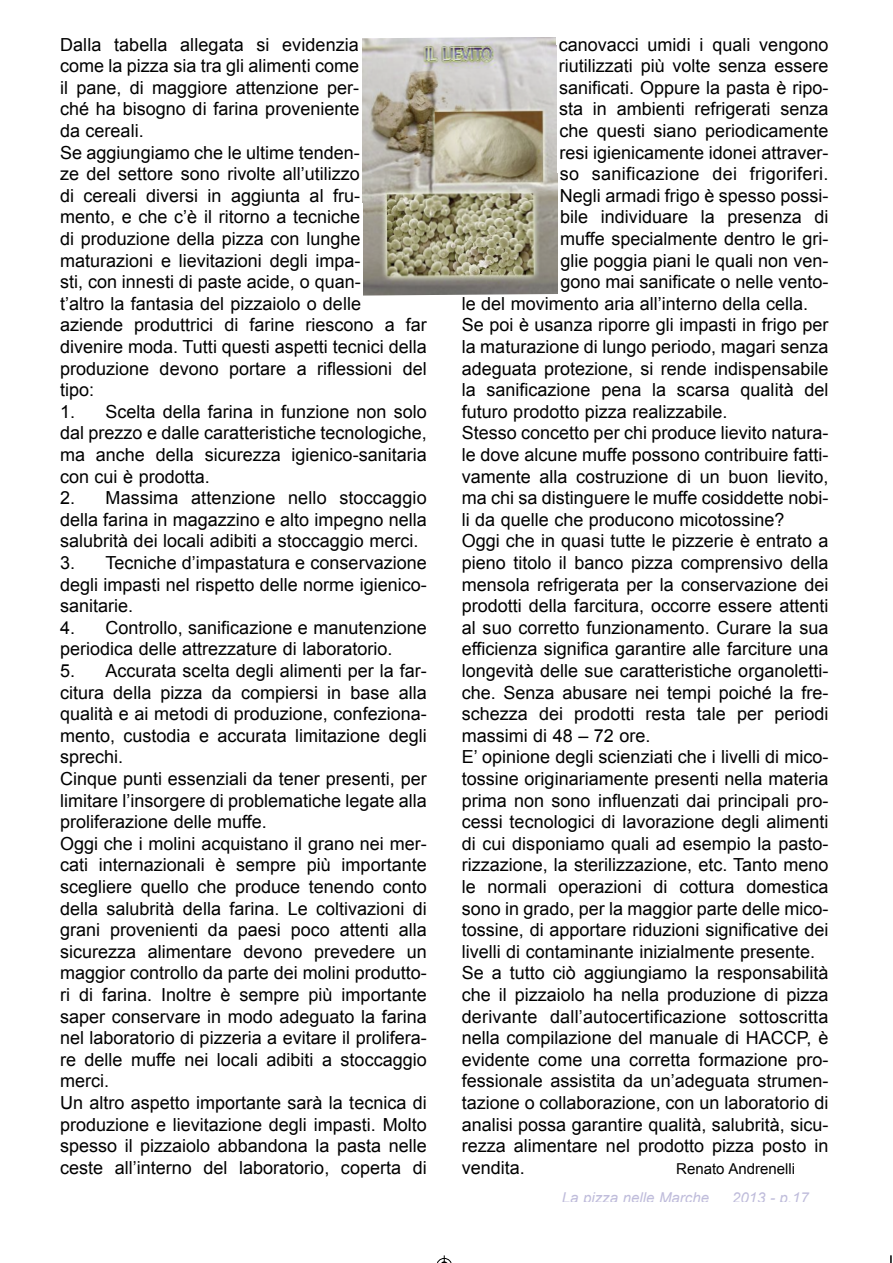
<style>
.page{position:relative;width:893px;height:1263px;background:#fff}
.page>*{position:absolute;margin:0;border:0;box-sizing:border-box;transform-origin:0 0}
.t1{font:18px/21.6px "Arial";color:#000}
.t2{font:italic 15px "Arial";color:#bfbcdb}
.t3{font:15px "Arial";color:#000}
</style>
<div class="page">
<img style="left:362px;top:37px;width:195px;height:259px">
<svg style="left:437px;top:1255px;width:15px;height:8px"></svg>
<p class="t1" style="left:60px;top:34px;width:368px">Dalla tabella allegata si evidenzia<br>come la pizza sia tra gli alimenti come<br>il pane, di maggiore attenzione per-<br>ché ha bisogno di farina proveniente<br>da cereali.<br>Se aggiungiamo che le ultime tenden-<br>ze del settore sono rivolte all’utilizzo<br>di cereali diversi in aggiunta al fru-<br>mento, e che c’è il ritorno a tecniche<br>di produzione della pizza con lunghe maturazioni e lievitazioni degli impa-<br>sti, con innesti di paste acide, o quan-<br>t’altro la fantasia del pizzaiolo o delle aziende produttrici di farine riescono a far divenire moda. Tutti questi aspetti tecnici della produzione devono portare a riflessioni del tipo:</p>
<p class="t1" style="left:60px;top:401px;width:368px;text-align:justify">1. Scelta della farina in funzione non solo dal prezzo e dalle caratteristiche tecnologiche, ma anche della sicurezza igienico-sanitaria con cui è prodotta.</p>
<p class="t1" style="left:60px;top:487px;width:368px;text-align:justify">2. Massima attenzione nello stoccaggio della farina in magazzino e alto impegno nella salubrità dei locali adibiti a stoccaggio merci.</p>
<p class="t1" style="left:60px;top:552px;width:368px;text-align:justify">3. Tecniche d’impastatura e conservazione degli impasti nel rispetto delle norme igienico&shy;sanitarie.</p>
<p class="t1" style="left:60px;top:617px;width:368px">4. Controllo, sanificazione e manutenzione periodica delle attrezzature di laboratorio.</p>
<p class="t1" style="left:60px;top:660px;width:368px">5. Accurata scelta degli alimenti per la far&shy;citura della pizza da compiersi in base alla qualità e ai metodi di produzione, confeziona&shy;mento, custodia e accurata limitazione degli sprechi.<br>Cinque punti essenziali da tener presenti, per limitare l’insorgere di problematiche legate alla proliferazione delle muffe.<br>Oggi che i molini acquistano il grano nei mer&shy;cati internazionali è sempre più importante scegliere quello che produce tenendo conto della salubrità della farina. Le coltivazioni di grani provenienti da paesi poco attenti alla sicurezza alimentare devono prevedere un maggior controllo da parte dei molini produtto&shy;ri di farina. Inoltre è sempre più importante saper conservare in modo adeguato la farina nel laboratorio di pizzeria a evitare il prolifera&shy;re delle muffe nei locali adibiti a stoccaggio merci.<br>Un altro aspetto importante sarà la tecnica di produzione e lievitazione degli impasti. Molto spesso il pizzaiolo abbandona la pasta nelle ceste all’interno del laboratorio, coperta di</p>
<p class="t1" style="left:558px;top:34px;width:271px">canovacci umidi i quali vengono</p>
<p class="t1" style="left:559px;top:55px;width:271px">riutilizzati più volte senza essere</p>
<p class="t1" style="left:559px;top:77px;width:271px">sanificati. Oppure la pasta è ripo-</p>
<p class="t1" style="left:559px;top:98px;width:271px">sta in ambienti refrigerati senza</p>
<p class="t1" style="left:559px;top:120px;width:270px">che questi siano periodicamente</p>
<p class="t1" style="left:559px;top:142px;width:270px">resi igienicamente idonei attraver-</p>
<p class="t1" style="left:559px;top:163px;width:270px">so sanificazione dei frigoriferi.</p>
<p class="t1" style="left:560px;top:185px;width:270px">Negli armadi frigo è spesso possi-</p>
<p class="t1" style="left:560px;top:206px;width:270px">bile individuare la presenza di</p>
<p class="t1" style="left:560px;top:228px;width:270px">muffe specialmente dentro le gri-</p>
<p class="t1" style="left:560px;top:250px;width:269px">glie poggia piani le quali non ven-</p>
<p class="t1" style="left:560px;top:271px;width:269px">gono mai sanificate o nelle vento-</p>
<p class="t1" style="left:462px;top:293px;width:348px">le del movimento aria all’interno della cella.</p>
<p class="t1" style="left:462px;top:314px;width:368px">Se poi è usanza riporre gli impasti in frigo per</p>
<p class="t1" style="left:462px;top:336px;width:368px">la maturazione di lungo periodo, magari senza</p>
<p class="t1" style="left:462px;top:358px;width:368px">adeguata protezione, si rende indispensabile</p>
<p class="t1" style="left:462px;top:379px;width:368px">la sanificazione pena la scarsa qualità del</p>
<p class="t1" style="left:462px;top:401px;width:267px">futuro prodotto pizza realizzabile.</p>
<p class="t1" style="left:462px;top:422px;width:368px">Stesso concetto per chi produce lievito natura-</p>
<p class="t1" style="left:462px;top:444px;width:368px">le dove alcune muffe possono contribuire fatti-</p>
<p class="t1" style="left:462px;top:466px;width:368px">vamente alla costruzione di un buon lievito,</p>
<p class="t1" style="left:462px;top:487px;width:368px">ma chi sa distinguere le muffe cosiddette nobi-</p>
<p class="t1" style="left:462px;top:509px;width:324px">li da quelle che producono micotossine?</p>
<p class="t1" style="left:462px;top:530px;width:368px">Oggi che in quasi tutte le pizzerie è entrato a</p>
<p class="t1" style="left:462px;top:552px;width:368px">pieno titolo il banco pizza comprensivo della</p>
<p class="t1" style="left:462px;top:574px;width:368px">mensola refrigerata per la conservazione dei</p>
<p class="t1" style="left:462px;top:595px;width:368px">prodotti della farcitura, occorre essere attenti</p>
<p class="t1" style="left:462px;top:617px;width:368px">al suo corretto funzionamento. Curare la sua</p>
<p class="t1" style="left:462px;top:638px;width:368px">efficienza significa garantire alle farciture una</p>
<p class="t1" style="left:462px;top:660px;width:368px">longevità delle sue caratteristiche organoletti-</p>
<p class="t1" style="left:462px;top:682px;width:368px">che. Senza abusare nei tempi poiché la fre-</p>
<p class="t1" style="left:462px;top:703px;width:368px">schezza dei prodotti resta tale per periodi</p>
<p class="t1" style="left:462px;top:725px;width:190px">massimi di 48 – 72 ore.</p>
<p class="t1" style="left:462px;top:746px;width:368px">E’ opinione degli scienziati che i livelli di mico-</p>
<p class="t1" style="left:462px;top:768px;width:368px">tossine originariamente presenti nella materia</p>
<p class="t1" style="left:462px;top:790px;width:368px">prima non sono influenzati dai principali pro-</p>
<p class="t1" style="left:462px;top:811px;width:368px">cessi tecnologici di lavorazione degli alimenti</p>
<p class="t1" style="left:462px;top:833px;width:368px">di cui disponiamo quali ad esempio la pasto-</p>
<p class="t1" style="left:462px;top:854px;width:368px">rizzazione, la sterilizzazione, etc. Tanto meno</p>
<p class="t1" style="left:462px;top:876px;width:368px">le normali operazioni di cottura domestica</p>
<p class="t1" style="left:462px;top:898px;width:368px">sono in grado, per la maggior parte delle mico-</p>
<p class="t1" style="left:462px;top:919px;width:368px">tossine, di apportare riduzioni significative dei</p>
<p class="t1" style="left:462px;top:941px;width:355px">livelli di contaminante inizialmente presente.</p>
<p class="t1" style="left:462px;top:962px;width:368px">Se a tutto ciò aggiungiamo la responsabilità</p>
<p class="t1" style="left:462px;top:984px;width:368px">che il pizzaiolo ha nella produzione di pizza</p>
<p class="t1" style="left:462px;top:1006px;width:368px">derivante dall’autocertificazione sottoscritta</p>
<p class="t1" style="left:462px;top:1027px;width:368px">nella compilazione del manuale di HACCP, è</p>
<p class="t1" style="left:462px;top:1049px;width:368px">evidente come una corretta formazione pro-</p>
<p class="t1" style="left:462px;top:1070px;width:368px">fessionale assistita da un’adeguata strumen-</p>
<p class="t1" style="left:462px;top:1092px;width:368px">tazione o collaborazione, con un laboratorio di</p>
<p class="t1" style="left:462px;top:1114px;width:368px">analisi possa garantire qualità, salubrità, sicu-</p>
<p class="t1" style="left:462px;top:1135px;width:368px">rezza alimentare nel prodotto pizza posto in</p>
<p class="t1" style="left:462px;top:1157px;width:65px">vendita.</p>
<p class="t3" style="left:676px;top:1160px;width:120px">Renato Andrenelli</p>
<p class="t2" style="left:562px;top:1190px;width:149px">La pizza nelle Marche</p>
<p class="t2" style="left:732px;top:1190px;width:78px">2013 - p.17</p>
</div>
